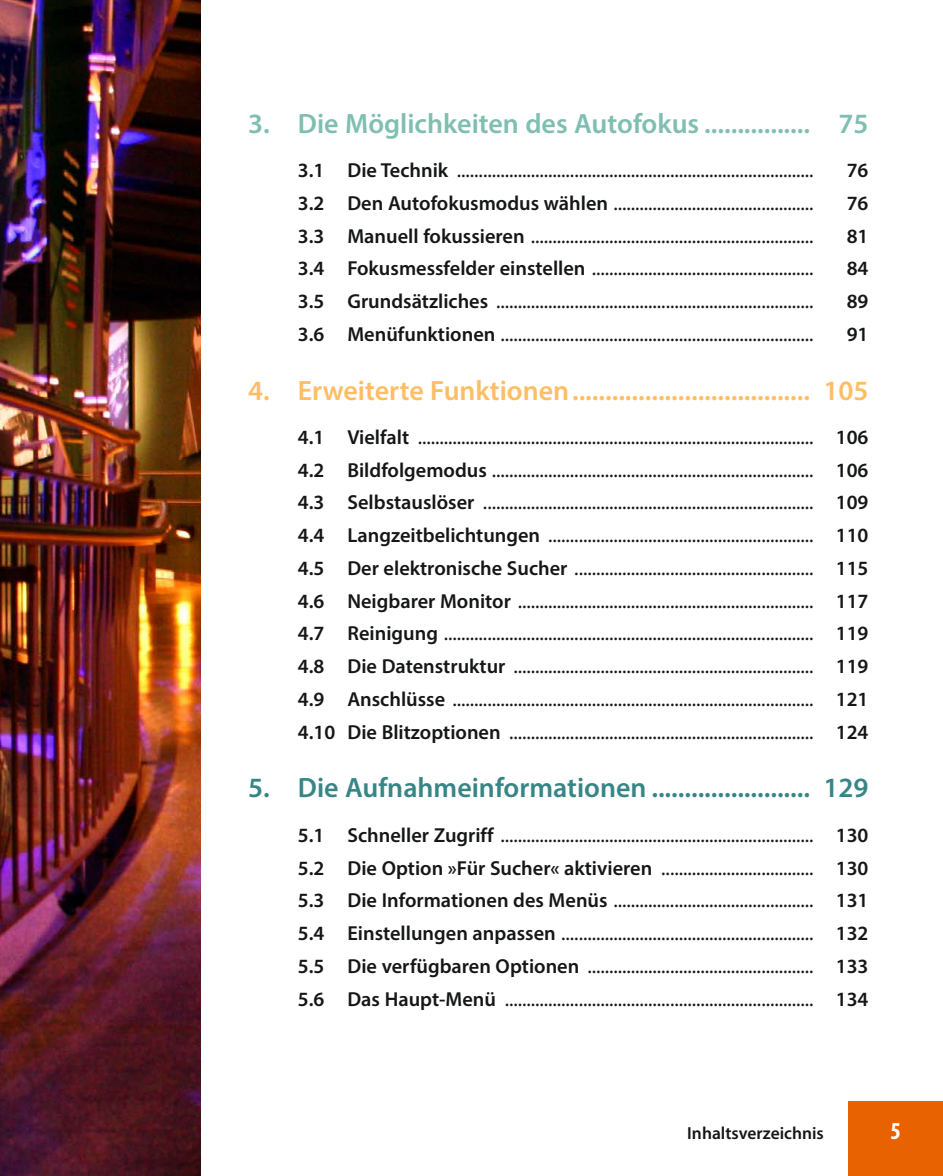
<style>
.page{position:relative;width:943px;height:1176px;background:#fff}
.page>*{position:absolute;margin:0;border:0;box-sizing:border-box;transform-origin:0 0}
.t1{font:600 28px "Myriad Pro";color:#ffbd64}
.t2{font:600 28px "Myriad Pro";color:#378585}
.t3{font:600 28px "Myriad Pro";color:#7fbeb1}
.t4{font:700 condensed 24.5px "Myriad Pro";color:#fff}
.t5{font:21px "Myriad Pro";color:#151616}
.t6{font:600 20.3px "Myriad Pro";color:#151616}
.t7{font:600 17.5px "Myriad Pro";color:#151616}
.s1{font-weight:600;font-size:20.3px}
.s2{font-weight:400;font-size:21px}
</style>
<div class="page">
<div style="left:848px;top:1101px;width:95px;height:75px;background:#e86202"></div>
<img style="left:0;top:0;width:200px;height:1176px">
<p class="t3" style="left:248px;top:105px;width:622px">3. Die Möglichkeiten des Autofokus ................ 75</p>
<p class="t5" style="left:298px;top:157px;width:517px"><span class="s1">3.1 Die Technik</span> ..................................................................................</p>
<p class="t6" style="left:846px;top:157px;width:23px">76</p>
<p class="t5" style="left:298px;top:190px;width:517px"><span class="s1">3.2 Den Autofokusmodus wählen</span> ..............................................</p>
<p class="t6" style="left:846px;top:190px;width:23px">76</p>
<p class="t5" style="left:298px;top:222px;width:517px"><span class="s1">3.3 Manuell fokussieren</span> .................................................................</p>
<p class="t6" style="left:846px;top:223px;width:23px">81</p>
<p class="t5" style="left:298px;top:255px;width:517px"><span class="s1">3.4 Fokusmessfelder einstellen</span> ...................................................</p>
<p class="t6" style="left:846px;top:255px;width:23px">84</p>
<p class="t5" style="left:298px;top:288px;width:517px"><span class="s1">3.5 Grundsätzliches</span> .........................................................................</p>
<p class="t6" style="left:846px;top:288px;width:23px">89</p>
<p class="t5" style="left:298px;top:321px;width:517px"><span class="s1">3.6 Menüfunktionen</span> ........................................................................</p>
<p class="t6" style="left:846px;top:321px;width:23px">91</p>
<p class="t1" style="left:248px;top:372px;width:622px">4. Erweiterte Funktionen.................................... 105</p>
<p class="t5" style="left:298px;top:424px;width:572px"><span class="s1">4.1 Vielfalt</span> ........................................................................................... <span class="s1">106</span></p>
<p class="t5" style="left:298px;top:457px;width:572px"><span class="s1">4.2 Bildfolgemodus</span> .......................................................................... <span class="s1">106</span></p>
<p class="t5" style="left:298px;top:489px;width:572px"><span class="s1">4.3 Selbstauslöser</span> ............................................................................ <span class="s1">109</span></p>
<p class="t5" style="left:298px;top:522px;width:572px"><span class="s1">4.4 Langzeitbelichtungen</span> ............................................................. <span class="s1">110</span></p>
<p class="t5" style="left:298px;top:555px;width:572px"><span class="s1">4.5 Der elektronische Sucher</span> ....................................................... <span class="s1">115</span></p>
<p class="t5" style="left:298px;top:587px;width:572px"><span class="s1">4.6 Neigbarer Monitor</span> .................................................................... <span class="s1">117</span></p>
<p class="t5" style="left:298px;top:620px;width:572px"><span class="s1">4.7 Reinigung</span> ..................................................................................... <span class="s1">119</span></p>
<p class="t5" style="left:298px;top:653px;width:572px"><span class="s1">4.8 Die Datenstruktur</span> ..................................................................... <span class="s1">119</span></p>
<p class="t5" style="left:298px;top:686px;width:572px"><span class="s1">4.9 Anschlüsse</span> ................................................................................... <span class="s1">121</span></p>
<p class="t5" style="left:298px;top:718px;width:572px"><span class="s1">4.10 Die Blitzoptionen</span> ...................................................................... <span class="s1">124</span></p>
<p class="t2" style="left:248px;top:770px;width:622px">5. Die Aufnahmeinformationen ........................ 129</p>
<p class="t5" style="left:298px;top:822px;width:572px"><span class="s1">5.1 Schneller Zugriff</span> ........................................................................ <span class="s1">130</span></p>
<p class="t6" style="left:298px;top:855px;width:572px">5.2 Die Option »Für Sucher« aktivieren <span class="s2">...................................</span> 130</p>
<p class="t5" style="left:298px;top:887px;width:572px"><span class="s1">5.3 Die Informationen des Menüs</span> .............................................. <span class="s1">131</span></p>
<p class="t5" style="left:298px;top:920px;width:572px"><span class="s1">5.4 Einstellungen anpassen</span> .......................................................... <span class="s1">132</span></p>
<p class="t5" style="left:298px;top:953px;width:572px"><span class="s1">5.5 Die verfügbaren Optionen</span> .................................................... <span class="s1">133</span></p>
<p class="t5" style="left:298px;top:985px;width:572px"><span class="s1">5.6 Das Haupt-Menü</span> ....................................................................... <span class="s1">134</span></p>
<p class="t7" style="left:687px;top:1121px;width:138px">Inhaltsverzeichnis</p>
<p class="t4" style="left:890px;top:1115px;width:12px">5</p>
</div>
